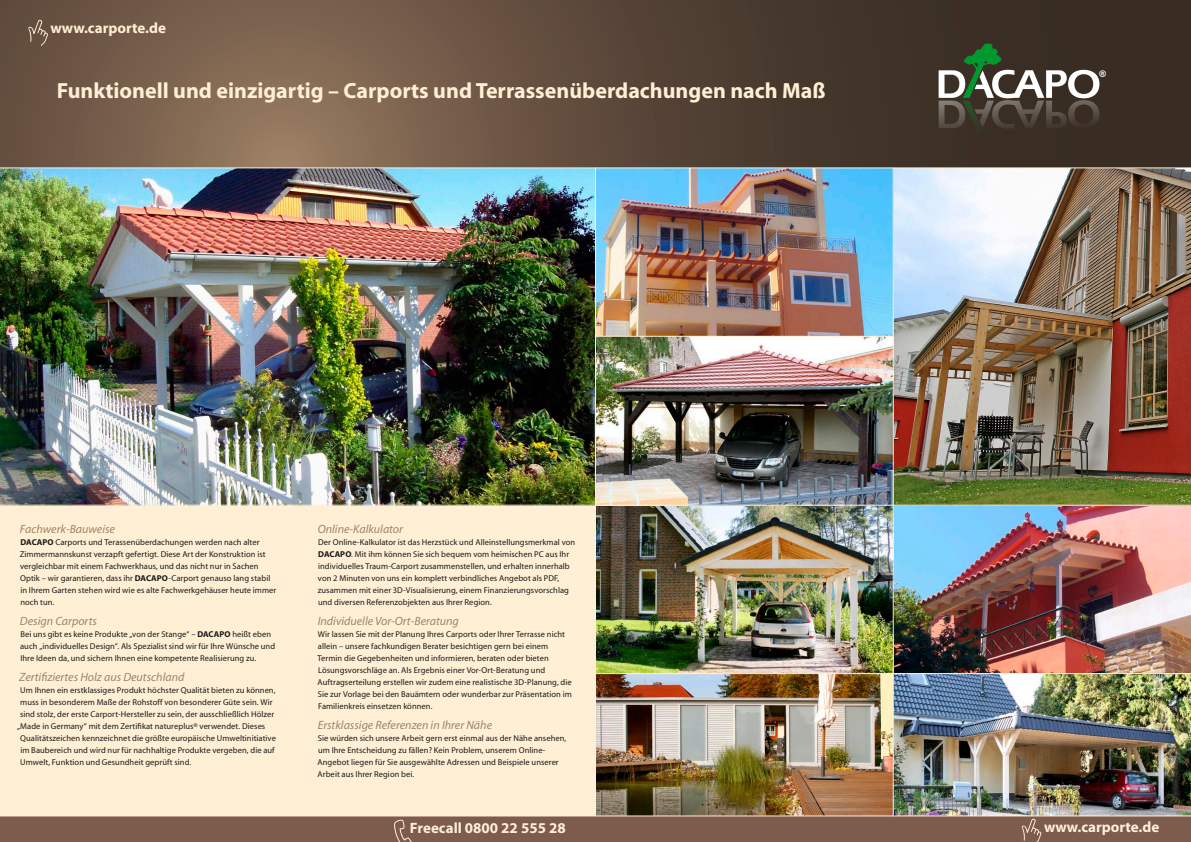
<style>
.page{position:relative;width:1191px;height:842px;background:#fff0d5}
.page>*{position:absolute;margin:0;border:0;box-sizing:border-box;transform-origin:0 0}
.t1{font:700 22px "Myriad";color:#fff0d5}
.t2{font:700 15px "Myriad";color:#fff0d5}
.t3{font:italic 12px "Myriad";color:#9f8367}
.t4{font:700 9.3px "DIN";color:#fff}
.t5{font:8.5px/12px "Myriad";letter-spacing:.005em;color:#191817}
.s1{font-weight:700}
</style>
<div class="page">
<svg style="left:0;top:0;width:1191px;height:167px;background:#604c3c"></svg>
<img style="left:893px;top:168px;width:298px;height:647px">
<svg style="left:938px;top:43px;width:161px;height:112px;background:#504d40"></svg>
<img style="left:0;top:168px;width:595px;height:337px">
<img style="left:596px;top:168px;width:296px;height:647px">
<svg style="left:28px;top:20px;width:20px;height:26px"></svg>
<hr style="left:0;top:505px;width:1191px;height:1px;background:#fff0d5">
<hr style="left:595px;top:336px;width:298px;height:1px;background:#fff0d5">
<div style="left:0;top:816px;width:1191px;height:26px;background:#7d5b4d"></div>
<svg style="left:1021px;top:819px;width:20px;height:23px"></svg>
<svg style="left:394px;top:819px;width:18px;height:23px"></svg>
<hr style="left:587px;top:673px;width:604px;height:1px;background:#fff0d5">
<h2 class="t2" style="left:51px;top:20px;width:117px">www.carporte.de</h2>
<h1 class="t1" style="left:57px;top:79px;width:770px">Funktionell und einzigartig – Carports und Terrassenüberdachungen nach Maß</h1>
<h3 class="t3" style="left:20px;top:522px;width:97px">Fachwerk-Bauweise</h3>
<p class="t5" style="left:20px;top:536px;width:258px"><span class="s1">DACAPO</span> Carports und Terassenüberdachungen werden nach alter Zimmermannskunst verzapft gefertigt. Diese Art der Konstruktion ist vergleichbar mit einem Fachwerkhaus, und das nicht nur in Sachen Optik – wir garantieren, dass ihr <span class="s1">DACAPO</span>-Carport genauso lang stabil in Ihrem Garten stehen wird wie es alte Fachwerkgehäuser heute immer noch tun.</p>
<h3 class="t3" style="left:20px;top:615px;width:78px">Design Carports</h3>
<p class="t5" style="left:20px;top:628px;width:256px">Bei uns gibt es keine Produkte „von der Stange“ – <span class="s1">DACAPO</span> heißt eben auch „individuelles Design“. Als Spezialist sind wir für Ihre Wünsche und<br>Ihre Ideen da, und sichern Ihnen eine kompetente Realisierung zu.</p>
<h3 class="t3" style="left:19px;top:671px;width:167px">Zertifiziertes Holz aus Deutschland</h3>
<p class="t5" style="left:20px;top:684px;width:257px">Um Ihnen ein erstklassiges Produkt höchster Qualität bieten zu können,</p>
<p class="t5" style="left:20px;top:696px;width:254px">muss in besonderem Maße der Rohstoff von besonderer Güte sein. Wir</p>
<p class="t5" style="left:20px;top:708px;width:256px">sind stolz, der erste Carport-Hersteller zu sein, der ausschließlich Hölzer</p>
<p class="t5" style="left:17px;top:720px;width:250px">„Made in Germany“ mit dem Zertifikat natureplus® verwendet. Dieses</p>
<p class="t5" style="left:20px;top:732px;width:257px">Qualitätszeichen kennzeichnet die größte europäische Umweltinitiative</p>
<p class="t5" style="left:20px;top:744px;width:256px">im Baubereich und wird nur für nachhaltige Produkte vergeben, die auf</p>
<p class="t5" style="left:20px;top:756px;width:173px">Umwelt, Funktion und Gesundheit geprüft sind.</p>
<h3 class="t3" style="left:318px;top:522px;width:87px">Online-Kalkulator</h3>
<p class="t5" style="left:318px;top:536px;width:259px">Der Online-Kalkulator ist das Herzstück und Alleinstellungsmerkmal von <span class="s1">DACAPO</span>. Mit ihm können Sie sich bequem vom heimischen PC aus Ihr individuelles Traum-Carport zusammenstellen, und erhalten innerhalb von 2 Minuten von uns ein komplett verbindliches Angebot als PDF, zusammen mit einer 3D-Visualisierung, einem Finanzierungsvorschlag und diversen Referenzobjekten aus Ihrer Region.</p>
<h3 class="t3" style="left:318px;top:615px;width:143px">Individuelle Vor-Ort-Beratung</h3>
<p class="t5" style="left:317px;top:628px;width:256px">Wir lassen Sie mit der Planung Ihres Carports oder Ihrer Terrasse nicht allein – unsere fachkundigen Berater besichtigen gern bei einem Termin die Gegebenheiten und informieren, beraten oder bieten Lösungsvorschläge an. Als Ergebnis einer Vor-Ort-Beratung und Auftragserteilung erstellen wir zudem eine realistische 3D-Planung, die Sie zur Vorlage bei den Bauämtern oder wunderbar zur Präsentation im Familienkreis einsetzen können.</p>
<h3 class="t3" style="left:318px;top:719px;width:176px">Erstklassige Referenzen in Ihrer Nähe</h3>
<p class="t5" style="left:317px;top:732px;width:250px">Sie würden sich unsere Arbeit gern erst einmal aus der Nähe ansehen, um Ihre Entscheidung zu fällen? Kein Problem, unserem Online-Angebot liegen für Sie ausgewählte Adressen und Beispiele unserer Arbeit aus Ihrer Region bei.</p>
<p class="t4" style="left:1098px;top:67px;width:9px">®</p>
<h2 class="t2" style="left:410px;top:821px;width:157px">Freecall 0800 22 555 28</h2>
<h2 class="t2" style="left:1044px;top:819px;width:117px">www.carporte.de</h2>
</div>
